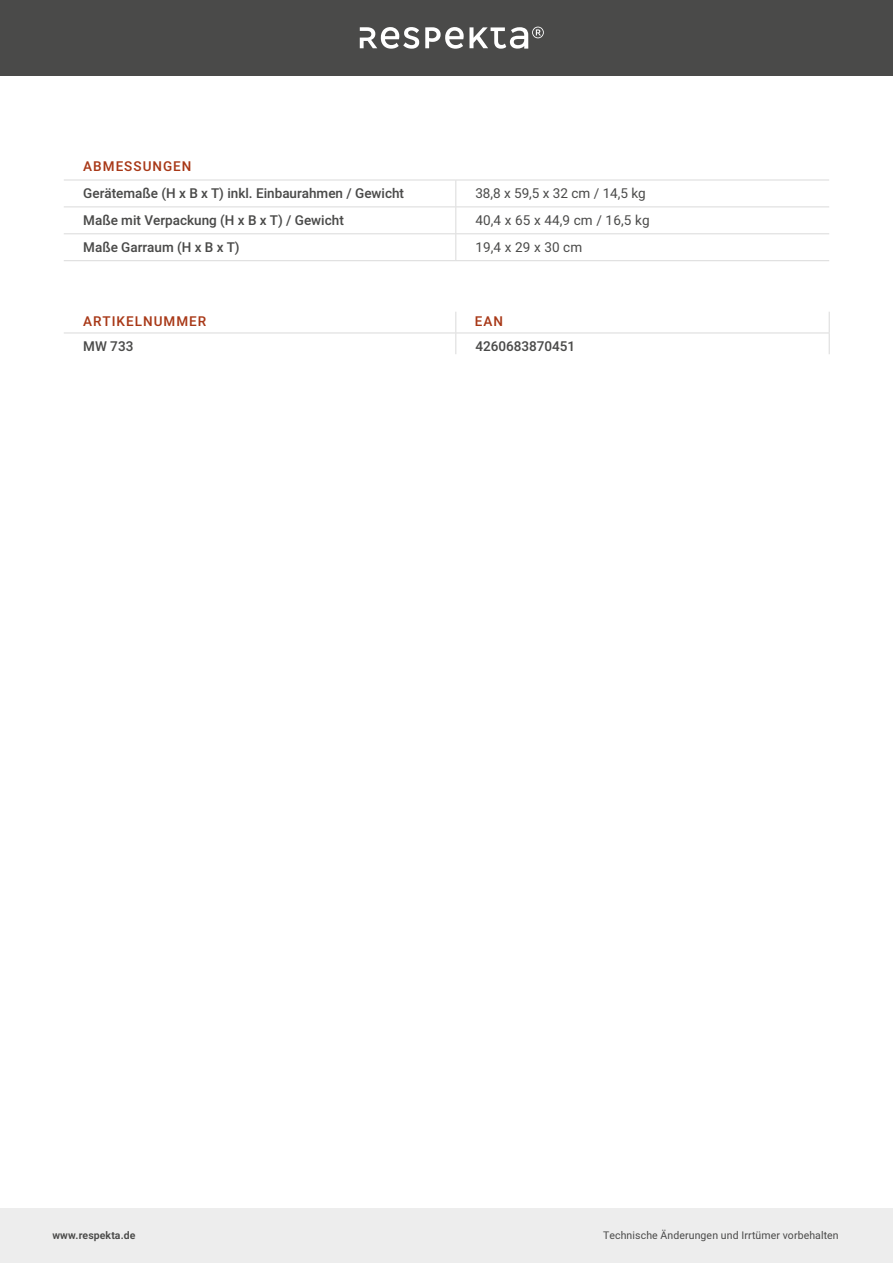
<style>
.page{position:relative;width:893px;height:1263px;background:#fff}
.page>*{position:absolute;margin:0;border:0;box-sizing:border-box;transform-origin:0 0}
.t1{font:500 13.5px "Heebo";color:#4a4a49}
.t2{font:13.5px "Heebo";letter-spacing:.01em;color:#4a4a49}
.t3{font:500 13.5px "Heebo";letter-spacing:.075em;color:#a83817}
.t4{font:10.5px "Heebo";letter-spacing:.01em;color:#4a4a49}
.t5{font:600 10.5px "Heebo";letter-spacing:.01em;color:#4a4a49}
</style>
<div class="page">
<div style="left:0;top:1208px;width:893px;height:55px;background:#ededed"></div>
<div style="left:0;top:0;width:893px;height:75px;background:#4a4a49"></div>
<svg style="left:360px;top:27px;width:59px;height:22px"></svg>
<svg style="left:425px;top:27px;width:119px;height:22px"></svg>
<hr style="left:64px;top:180px;width:392px;height:1px;background:#dadada">
<hr style="left:456px;top:180px;width:373px;height:1px;background:#dadada">
<hr style="left:64px;top:207px;width:392px;height:1px;background:#dadada">
<hr style="left:456px;top:207px;width:373px;height:1px;background:#dadada">
<svg style="left:455px;top:180px;width:1px;height:80px"></svg>
<hr style="left:64px;top:233px;width:392px;height:1px;background:#dadada">
<hr style="left:456px;top:233px;width:373px;height:1px;background:#dadada">
<hr style="left:64px;top:260px;width:392px;height:1px;background:#dadada">
<hr style="left:456px;top:260px;width:373px;height:1px;background:#dadada">
<svg style="left:455px;top:312px;width:1px;height:42px"></svg>
<svg style="left:829px;top:312px;width:1px;height:42px"></svg>
<hr style="left:64px;top:333px;width:392px;height:1px;background:#dadada">
<hr style="left:456px;top:333px;width:374px;height:1px;background:#dadada">
<p class="t3" style="left:83px;top:157px;width:110px">ABMESSUNGEN</p>
<p class="t1" style="left:83px;top:184px;width:322px">Gerätemaße (H x B x T) inkl. Einbaurahmen / Gewicht</p>
<p class="t2" style="left:475px;top:184px;width:172px">38,8 x 59,5 x 32 cm / 14,5 kg</p>
<p class="t1" style="left:83px;top:211px;width:262px">Maße mit Verpackung (H x B x T) / Gewicht</p>
<p class="t2" style="left:475px;top:211px;width:176px">40,4 x 65 x 44,9 cm / 16,5 kg</p>
<p class="t1" style="left:83px;top:238px;width:158px">Maße Garraum (H x B x T)</p>
<p class="t2" style="left:475px;top:238px;width:108px">19,4 x 29 x 30 cm</p>
<p class="t3" style="left:83px;top:312px;width:124px">ARTIKELNUMMER</p>
<p class="t3" style="left:475px;top:312px;width:30px">EAN</p>
<p class="t1" style="left:83px;top:337px;width:52px">MW 733</p>
<p class="t1" style="left:475px;top:337px;width:101px">4260683870451</p>
<p class="t5" style="left:52px;top:1228px;width:85px">www.respekta.de</p>
<p class="t4" style="left:603px;top:1228px;width:237px">Technische Änderungen und Irrtümer vorbehalten</p>
</div>
